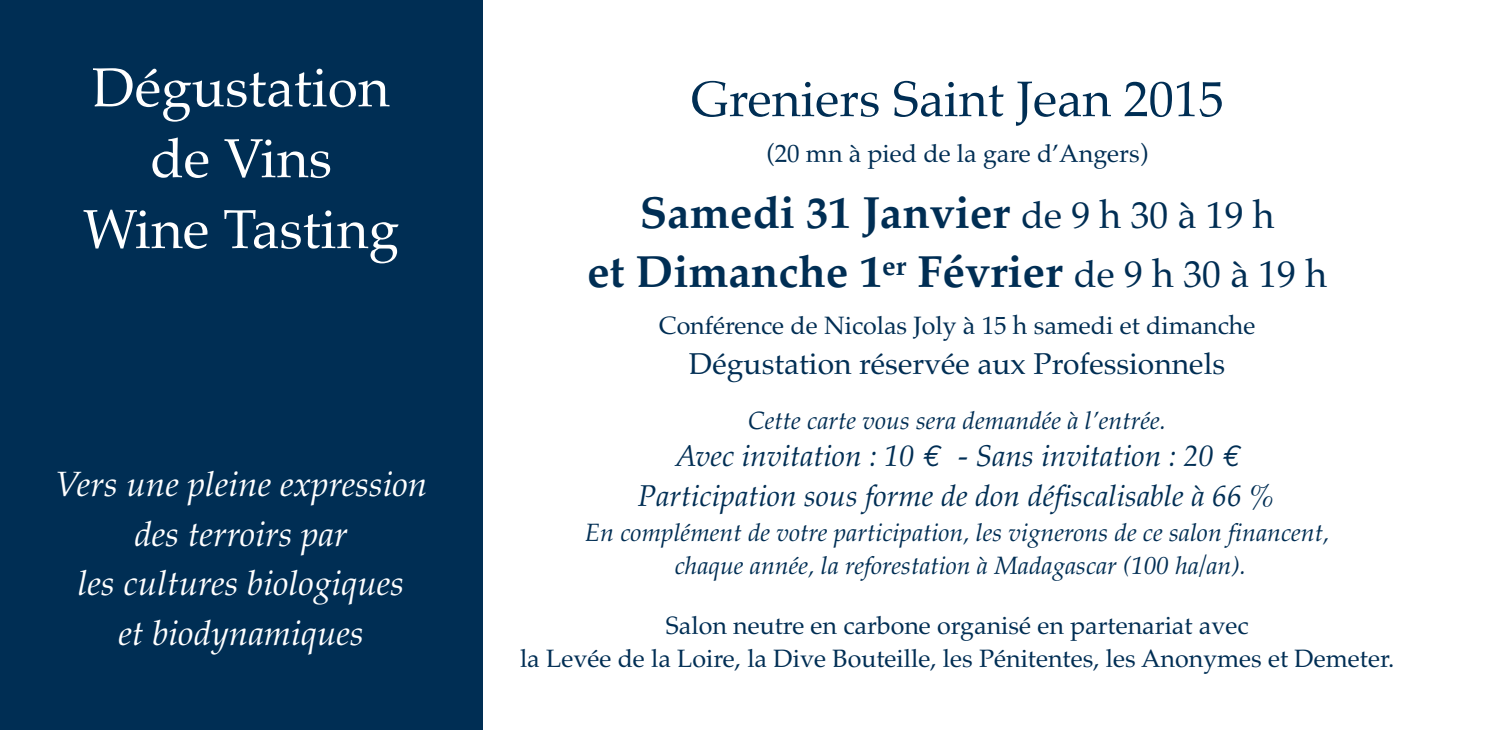
<style>
.page{position:relative;width:1489px;height:730px;background:#fff}
.page>*{position:absolute;margin:0;border:0;box-sizing:border-box;transform-origin:0 0}
.t1{font:55px/70.8px "Palatino";color:#fff;text-align:center}
.t2{font:50px "Palatino";color:#002e54}
.t3{font:700 45px/59.5px "Palatino";color:#002e54;text-align:center}
.t4{font:italic 35px/49.5px "Palatino";color:#fff;text-align:center}
.t5{font:italic 30px/39.5px "Palatino";color:#002e54;text-align:center}
.t6{font:30px "Palatino";color:#002e54}
.t7{font:25px/33px "Palatino";color:#002e54;text-align:center}
.t8{font:italic 25px/33px "Palatino";color:#002e54;text-align:center}
.s1{font-weight:400;font-size:37.5px}
.s2{font-family:"Euro Mono"}
</style>
<div class="page">
<div style="left:0;top:0;width:482px;height:730px;background:#002e54"></div>
<h1 class="t1" style="left:83px;top:52px;width:318px">Dégustation de Vins<br>Wine Tasting</h1>
<h3 class="t4" style="left:55px;top:459px;width:374px">Vers une pleine expression des terroirs par<br>les cultures biologiques<br>et biodynamiques</h3>
<h2 class="t2" style="left:690px;top:70px;width:534px">Greniers Saint Jean 2015</h2>
<p class="t7" style="left:766px;top:137px;width:383px">(20 mn à pied de la gare d’Angers)</p>
<h3 class="t3" style="left:587px;top:182px;width:741px">Samedi 31 Janvier <span class="s1">de 9 h 30 à 19 h<br></span>et Dimanche 1<sup>er</sup> Février <span class="s1">de 9 h 30 à 19 h</span></h3>
<p class="t7" style="left:659px;top:309px;width:598px">Conférence de Nicolas Joly à 15 h samedi et dimanche</p>
<p class="t6" style="left:689px;top:346px;width:537px">Dégustation réservée aux Professionnels</p>
<p class="t8" style="left:748px;top:404px;width:419px">Cette carte vous sera demandée à l’entrée.</p>
<p class="t5" style="left:638px;top:436px;width:640px">Avec invitation : 10 <span class="s2">€</span> - Sans invitation : 20 <span class="s2">€<br></span>Participation sous forme de don défiscalisable à 66 %</p>
<p class="t8" style="left:585px;top:516px;width:746px">En complément de votre participation, les vignerons de ce salon financent, chaque année, la reforestation à Madagascar (100 ha/an).</p>
<p class="t7" style="left:520px;top:609px;width:875px">Salon neutre en carbone organisé en partenariat avec<br>la Levée de la Loire, la Dive Bouteille, les Pénitentes, les Anonymes et Demeter.</p>
</div>
